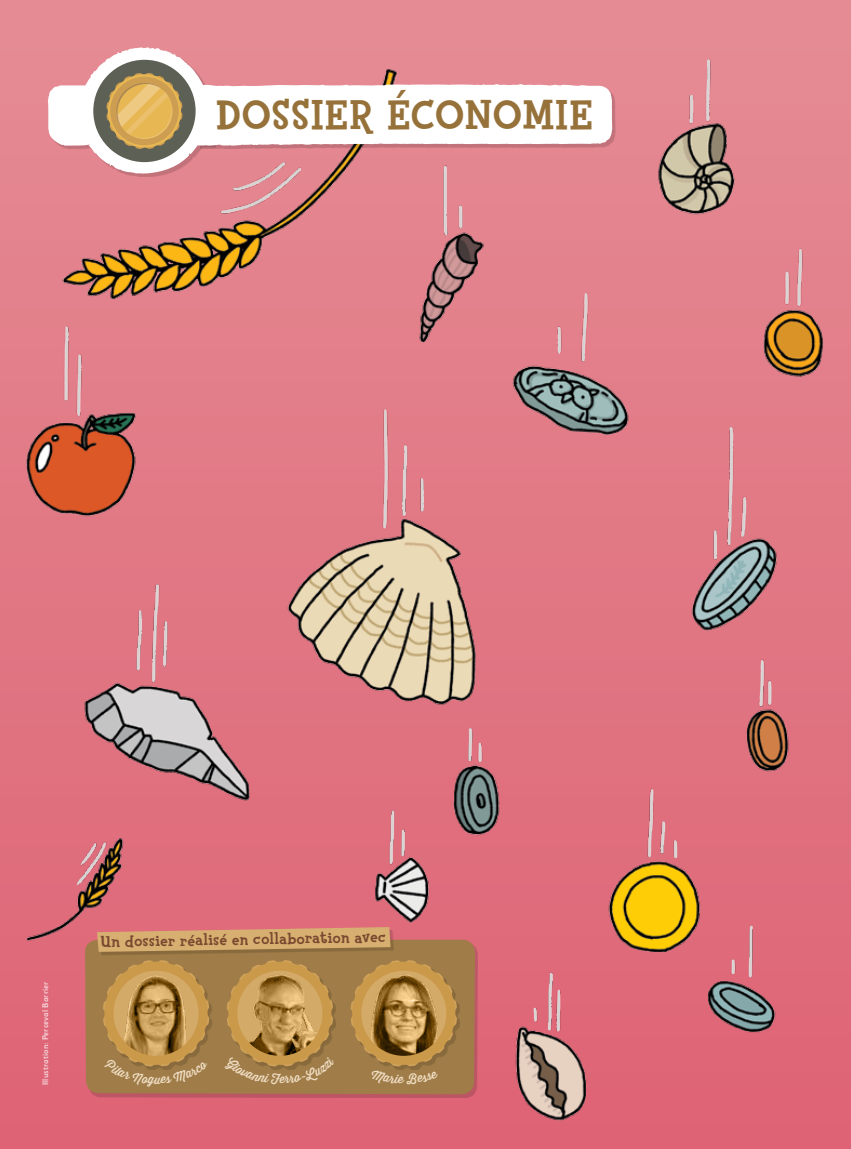
<style>
.page{position:relative;width:851px;height:1149px;background:#fff}
.page>*{position:absolute;margin:0;border:0;box-sizing:border-box;transform-origin:0 0}
.t1{font:800 42px "Fink";letter-spacing:.04em;color:#96723a}
.t2{font:800 16.5px "Fink";color:#784930}
.t3{font:500 8.25px "Sassoon Sans";letter-spacing:.02em;color:#fff}
</style>
<div class="page">
<img style="left:0;top:0;width:850px;height:1148px">
<div style="left:88px;top:942px;width:390px;height:155px;background:#000;opacity:.15"></div>
<div style="left:85px;top:939px;width:390px;height:154px;background:#a07d48"></div>
<div style="left:51px;top:50px;width:165px;height:127px;background:#000;opacity:.15"></div>
<div style="left:100px;top:929px;width:293px;height:25px;background:#000;opacity:.15"></div>
<svg style="left:97px;top:926px;width:293px;height:25px;background:#d3a06e"></svg>
<svg style="left:48px;top:47px;width:566px;height:126px"></svg>
<div style="left:106px;top:962px;width:106px;height:107px;background:#000;opacity:.15"></div>
<div style="left:353px;top:962px;width:107px;height:107px;background:#000;opacity:.15"></div>
<svg style="left:103px;top:959px;width:106px;height:127px;background:#b28a4a"></svg>
<svg style="left:350px;top:959px;width:107px;height:124px;background:#ac8446"></svg>
<svg style="left:223px;top:959px;width:112px;height:125px;background:#b38b4c"></svg>
<h1 class="t1" style="left:216px;top:89px;width:222px">DOSSIER ÉCONOMIE</h1>
<p class="t3" style="left:41px;top:1084px;width:105px;rotate:-90deg">Illustration : Perceval Barrier</p>
<p class="t2" style="left:101px;top:931px;width:287px;rotate:-1deg">UN DOSSIER RÉALISÉ EN COLLABORATION AVEC</p>
</div>
